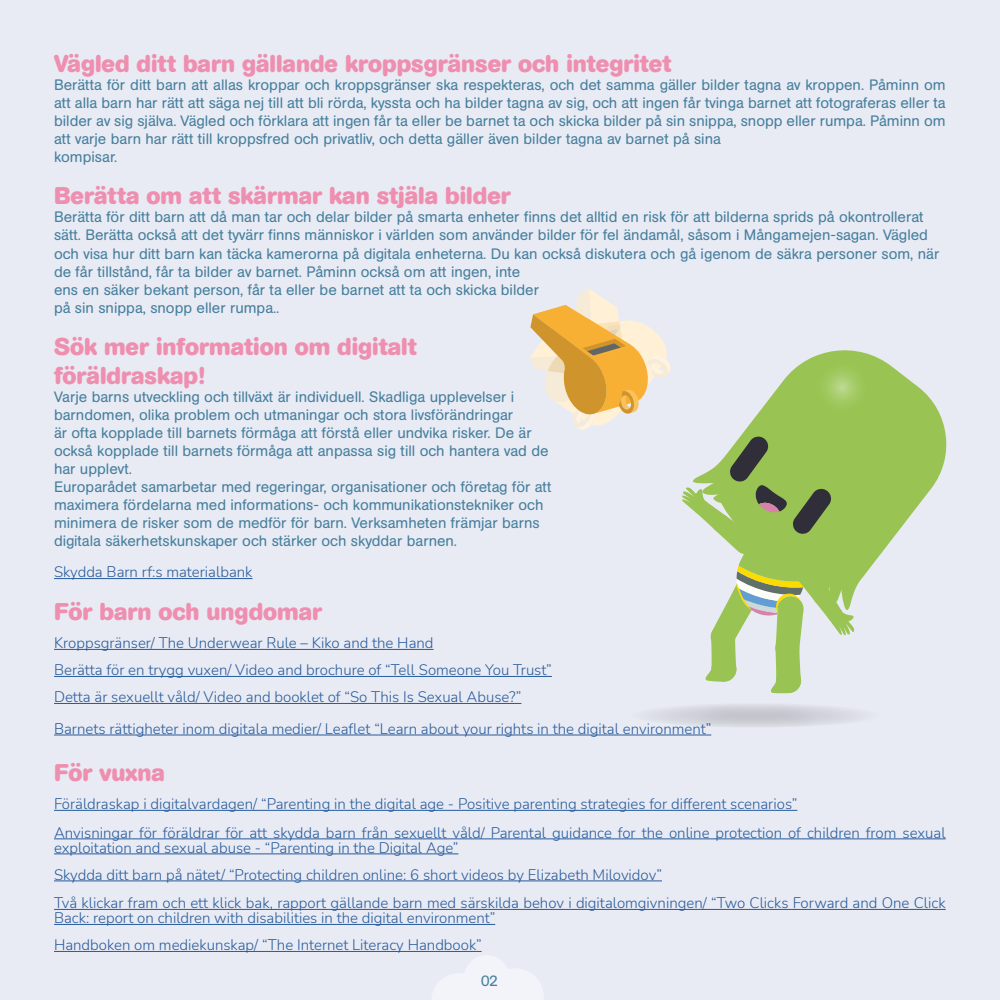
<style>
.page{position:relative;width:1000px;height:1000px;background:#fff}
.page>*{position:absolute;margin:0;border:0;box-sizing:border-box;transform-origin:0 0}
.t1{font:700 24px/28.8px "AG Book Rounded Pro";color:#ef8fb0}
.t2{font:15px/18px "AG Book Rounded Pro";color:#47809e}
.t3{font:300 15px/27px "Nunito";color:#275b9b}
</style>
<div class="page">
<div style="left:0;top:0;width:999px;height:999px;background:#e9ebf4"></div>
<svg style="left:741px;top:350px;width:206px;height:213px;fill:#99c454"></svg>
<svg style="left:682px;top:435px;width:192px;height:258px"></svg>
<img style="left:816px;top:362px;width:51px;height:51px">
<svg style="left:530px;top:289px;width:140px;height:140px"></svg>
<hr style="left:54px;top:578px;width:198px;height:1px;background:#275b9b">
<hr style="left:54px;top:649px;width:379px;height:1px;background:#275b9b">
<hr style="left:54px;top:676px;width:497px;height:1px;background:#275b9b">
<hr style="left:54px;top:703px;width:467px;height:1px;background:#275b9b">
<hr style="left:54px;top:734px;width:657px;height:1px;background:#275b9b">
<hr style="left:54px;top:809px;width:743px;height:1px;background:#275b9b">
<hr style="left:54px;top:838px;width:891px;height:1px;background:#275b9b">
<hr style="left:54px;top:853px;width:404px;height:1px;background:#275b9b">
<hr style="left:54px;top:880px;width:607px;height:1px;background:#275b9b">
<hr style="left:54px;top:908px;width:891px;height:1px;background:#275b9b">
<hr style="left:54px;top:923px;width:441px;height:1px;background:#275b9b">
<hr style="left:54px;top:950px;width:427px;height:1px;background:#275b9b">
<svg style="left:629px;top:702px;width:251px;height:25px;fill:#d6d8e0"></svg>
<h1 class="t1" style="left:54px;top:49px;width:618px">Vägled ditt barn gällande kroppsgränser och integritet</h1>
<p class="t2" style="left:54px;top:76px;width:893px">Berätta för ditt barn att allas kroppar och kroppsgränser ska respekteras, och det samma gäller bilder tagna av kroppen. Påminn om att alla barn har rätt att säga nej till att bli rörda, kyssta och ha bilder tagna av sig, och att ingen får tvinga barnet att fotograferas eller ta bilder av sig själva. Vägled och förklara att ingen får ta eller be barnet ta och skicka bilder på sin snippa, snopp eller rumpa. Påminn om att varje barn har rätt till kroppsfred och privatliv, och detta gäller även bilder tagna av barnet på sina<br>kompisar.</p>
<h1 class="t1" style="left:54px;top:181px;width:458px">Berätta om att skärmar kan stjäla bilder</h1>
<p class="t2" style="left:54px;top:208px;width:886px">Berätta för ditt barn att då man tar och delar bilder på smarta enheter finns det alltid en risk för att bilderna sprids på okontrollerat sätt. Berätta också att det tyvärr finns människor i världen som använder bilder för fel ändamål, såsom i Mångamejen-sagan. Vägled och visa hur ditt barn kan täcka kamerorna på digitala enheterna. Du kan också diskutera och gå igenom de säkra personer som, när de får tillstånd, får ta bilder av barnet. Påminn också om att ingen, inte<br>ens en säker bekant person, får ta eller be barnet att ta och skicka bilder<br>på sin snippa, snopp eller rumpa..</p>
<h1 class="t1" style="left:54px;top:332px;width:364px">Sök mer information om digitalt föräldraskap!</h1>
<p class="t2" style="left:54px;top:387px;width:499px">Varje barns utveckling och tillväxt är individuell. Skadliga upplevelser i barndomen, olika problem och utmaningar och stora livsförändringar<br>är ofta kopplade till barnets förmåga att förstå eller undvika risker. De är också kopplade till barnets förmåga att anpassa sig till och hantera vad de har upplevt.<br>Europarådet samarbetar med regeringar, organisationer och företag för att maximera fördelarna med informations- och kommunikationstekniker och minimera de risker som de medför för barn. Verksamheten främjar barns digitala säkerhetskunskaper och stärker och skyddar barnen.</p>
<p class="t3" style="left:54px;top:558px;width:200px">Skydda Barn rf:s materialbank</p>
<h1 class="t1" style="left:54px;top:596px;width:269px">För barn och ungdomar</h1>
<p class="t3" style="left:54px;top:628px;width:499px">Kroppsgränser/ The Underwear Rule – Kiko and the Hand<br>Berätta för en trygg vuxen/ Video and brochure of “Tell Someone You Trust”<br>Detta är sexuellt våld/ Video and booklet of “So This Is Sexual Abuse?”</p>
<p class="t3" style="left:54px;top:714px;width:658px">Barnets rättigheter inom digitala medier/ Leaflet “Learn about your rights in the digital environment”</p>
<h1 class="t1" style="left:54px;top:757px;width:112px">För vuxna</h1>
<p class="t3" style="left:54px;top:788px;width:892px;line-height:28.5px">Föräldraskap i digitalvardagen/ “Parenting in the digital age - Positive parenting strategies for different scenarios”<br>Anvisningar för föräldrar för att skydda barn från sexuellt våld/ Parental guidance for the online protection of children from sexual</p>
<p class="t3" style="left:54px;top:833px;width:609px">exploitation and sexual abuse - “Parenting in the Digital Age”<br>Skydda ditt barn på nätet/ “Protecting children online: 6 short videos by Elizabeth Milovidov”</p>
<p class="t3" style="left:54px;top:894px;width:892px;line-height:15px">Två klickar fram och ett klick bak, rapport gällande barn med särskilda behov i digitalomgivningen/ “Two Clicks Forward and One Click<br>Back: report on children with disabilities in the digital environment”</p>
<p class="t3" style="left:54px;top:930px;width:429px">Handboken om mediekunskap/ “The Internet Literacy Handbook”</p>
<p class="t2" style="left:481px;top:970px;width:18px">02</p>
</div>
